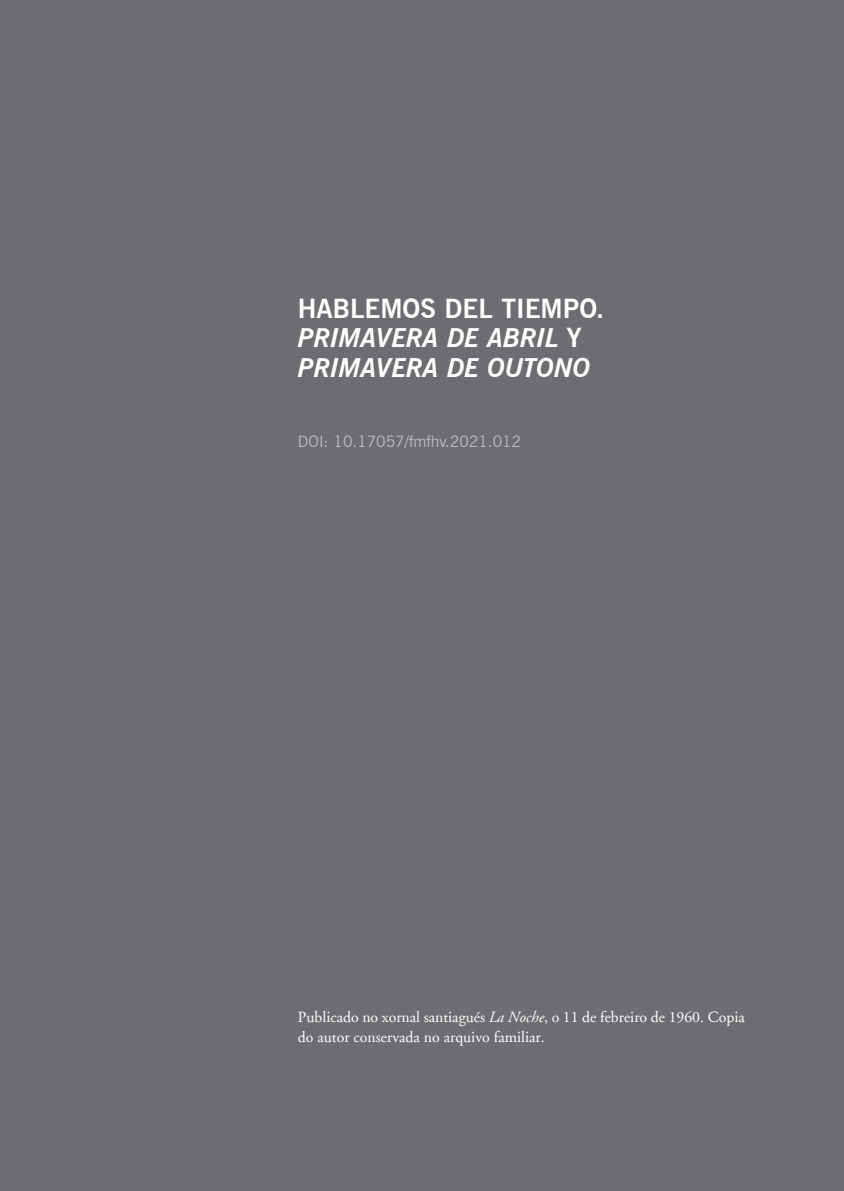
<style>
.page{position:relative;width:844px;height:1191px;background:#fff}
.page>*{position:absolute;margin:0;border:0;box-sizing:border-box;transform-origin:0 0}
.t1{font:italic 700 26.25px/29.8px "News Gothic BT";color:#fff}
.t2{font:15.75px/19.2px "Adobe Garamond";color:#fff}
.t3{font:15.75px "News Gothic BT";color:#bcbdc0}
.s1{font-style:normal}
.s2{font-style:italic}
</style>
<div class="page">
<div style="left:0;top:0;width:843px;height:1191px;background:#6c6d70"></div>
<h1 class="t1" style="left:298px;top:293px;width:308px"><span class="s1">HABLEMOS DEL TIEMPO.<br></span>PRIMAVERA DE ABRIL <span class="s1">Y<br></span>PRIMAVERA DE OUTONO</h1>
<p class="t3" style="left:298px;top:431px;width:225px">DOI: 10.17057/fmfhv.2021.012</p>
<p class="t2" style="left:298px;top:1008px;width:448px">Publicado no xornal santiagués <span class="s2">La Noche</span>, o 11 de febreiro de 1960. Copia do autor conservada no arquivo familiar.</p>
</div>
